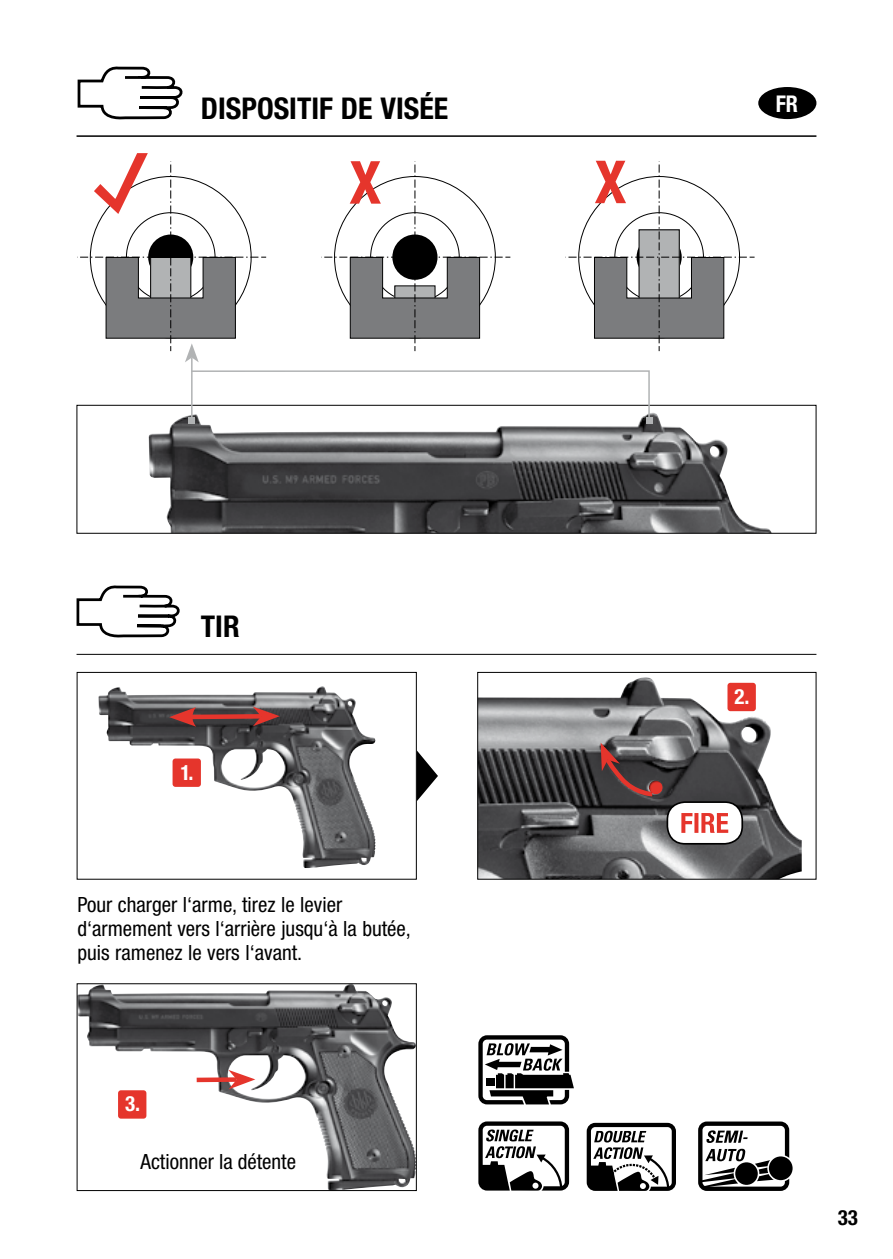
<style>
.page{position:relative;width:893px;height:1259px;background:#fff}
.page>*{position:absolute;margin:0;border:0;box-sizing:border-box;transform-origin:0 0}
.t1{font:700 condensed 59.4px "Helvetica Neue LT Pro";color:#e5352c}
.t2{font:700 condensed 30px "Helvetica Neue LT Pro";color:#000}
.t3{font:700 condensed 23.1px "Helvetica Neue LT Pro";color:#fff;scale:.95 1}
.t4{font:condensed 21px/24px "Helvetica Neue LT Pro";color:#000}
.t5{font:700 condensed 21px "Helvetica Neue LT Pro";color:#fff}
.t6{font:700 condensed 21px "Helvetica Neue LT Pro";color:#000}
</style>
<div class="page">
<hr style="left:77px;top:135px;width:739px;height:2px;background:#000">
<div style="left:758px;top:87px;width:58px;height:32px;background:#000;border-radius:50%"></div>
<svg style="left:77px;top:66px;width:106px;height:54px"></svg>
<hr style="left:77px;top:654px;width:739px;height:1px;background:#000">
<svg style="left:76px;top:585px;width:104px;height:53px"></svg>
<img style="left:148px;top:413px;width:623px;height:118px">
<div style="left:77px;top:405px;width:739px;height:128px;border:1px solid #000"></div>
<svg style="left:417px;top:750px;width:21px;height:51px"></svg>
<img style="left:98px;top:686px;width:278px;height:182px">
<div style="left:77px;top:672px;width:340px;height:207px;border:1px solid #000"></div>
<img style="left:79px;top:985px;width:336px;height:204px">
<div style="left:77px;top:983px;width:340px;height:208px;border:1px solid #000"></div>
<div style="left:188px;top:714px;width:73px;height:5px;background:#e5352c"></div>
<svg style="left:169px;top:707px;width:27px;height:19px"></svg>
<svg style="left:253px;top:706px;width:27px;height:20px"></svg>
<div style="left:197px;top:1077px;width:40px;height:5px;background:#e5352c"></div>
<svg style="left:228px;top:1070px;width:27px;height:19px"></svg>
<div style="left:173px;top:758px;width:28px;height:29px;background:#e5352c;border-radius:3px"></div>
<div style="left:118px;top:1090px;width:28px;height:28px;background:#e5352c;border-radius:3px"></div>
<svg style="left:478px;top:1035px;width:96px;height:69px"></svg>
<svg style="left:478px;top:1121px;width:91px;height:70px"></svg>
<img style="left:479px;top:677px;width:323px;height:200px">
<div style="left:477px;top:672px;width:339px;height:207px;border:1px solid #000"></div>
<div style="left:667px;top:802px;width:75px;height:42px;background:#fff;border-radius:18px"></div>
<div style="left:666px;top:801px;width:77px;height:43px;border:2px solid #000;border-radius:18px"></div>
<svg style="left:681px;top:813px;width:47px;height:20px"></svg>
<svg style="left:601px;top:742px;width:56px;height:58px;background:#61494a"></svg>
<div style="left:647px;top:780px;width:20px;height:18px;background:#000;opacity:.8"></div>
<div style="left:727px;top:683px;width:29px;height:28px;background:#e5352c;border-radius:3px"></div>
<svg style="left:769px;top:1156px;width:24px;height:24px"></svg>
<svg style="left:698px;top:1121px;width:91px;height:70px"></svg>
<svg style="left:587px;top:1122px;width:89px;height:69px"></svg>
<hr style="left:191px;top:357px;width:2px;height:63px;background:#b1b3b4">
<svg style="left:189px;top:369px;width:463px;height:54px"></svg>
<svg style="left:565px;top:161px;width:190px;height:190px"></svg>
<svg style="left:321px;top:161px;width:189px;height:190px"></svg>
<svg style="left:77px;top:153px;width:189px;height:209px"></svg>
<h2 class="t2" style="left:201px;top:90px;width:249px">DISPOSITIF DE VISÉE</h2>
<p class="t3" style="left:776px;top:90px;width:25px">FR</p>
<h1 class="t1" style="left:349px;top:147px;width:33px">X</h1>
<h1 class="t1" style="left:594px;top:146px;width:33px">X</h1>
<h2 class="t2" style="left:201px;top:608px;width:40px">TIR</h2>
<p class="t5" style="left:181px;top:759px;width:15px">1.</p>
<p class="t4" style="left:77px;top:892px;width:335px">Pour charger l‘arme, tirez le levier d‘armement vers l‘arrière jusqu‘à la butée, puis ramenez le vers l‘avant.</p>
<p class="t5" style="left:125px;top:1091px;width:17px">3.</p>
<p class="t4" style="left:141px;top:1149px;width:157px">Actionner la détente</p>
<p class="t5" style="left:734px;top:684px;width:17px">2.</p>
<p class="t6" style="left:838px;top:1205px;width:22px">33</p>
</div>
